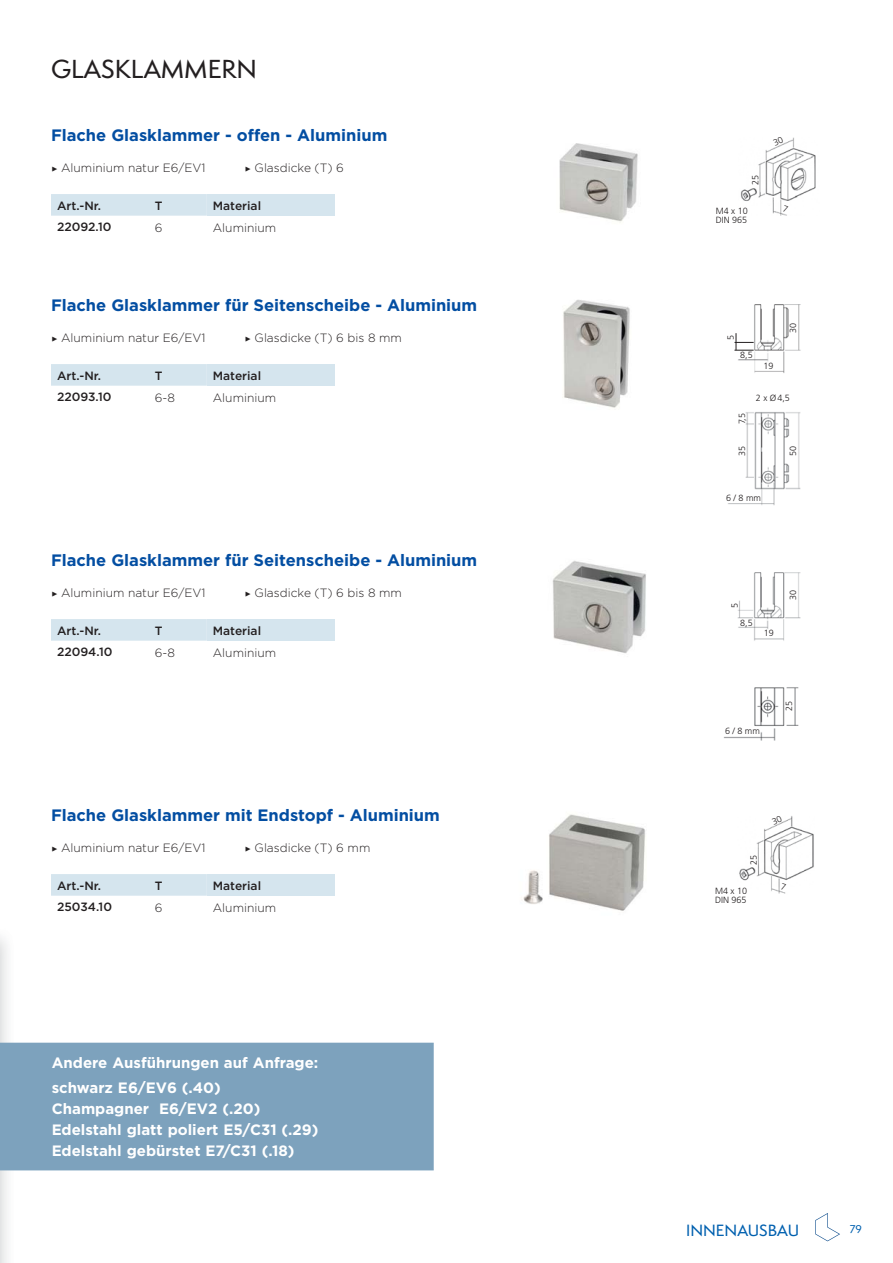
<style>
.page{position:relative;width:893px;height:1263px;background:#fff}
.page>*{position:absolute;margin:0;border:0;box-sizing:border-box;transform-origin:0 0}
.t1{font:500 24px "Semplicita Pro";color:#231f20}
.t2{font:700 16.5px "Gotham";color:#034ea2}
.t3{font:700 15px/21px "Gotham";color:#fff}
.t4{font:500 15px "Semplicita Pro";color:#0060af}
.t5{font:300 12px "Gotham";color:#231f20}
.t6{font:500 12px "Gotham";color:#231f20}
.t7{font:500 10.5px "Semplicita Pro";color:#0060af}
.t8{font:300 9px/9px "Frutiger";color:#231f20}
.s1{font-family:"Modern Pictograms";font-weight:400}
</style>
<div class="page">
<svg style="left:815px;top:1213px;width:25px;height:28px"></svg>
<img style="left:0;top:951px;width:1px;height:312px">
<div style="left:51px;top:194px;width:156px;height:22px;background:#d5e5ee"></div>
<div style="left:207px;top:194px;width:127px;height:22px;background:#d5e5ee"></div>
<div style="left:51px;top:364px;width:156px;height:22px;background:#d5e5ee"></div>
<div style="left:207px;top:364px;width:127px;height:22px;background:#d5e5ee"></div>
<div style="left:51px;top:619px;width:156px;height:22px;background:#d5e5ee"></div>
<div style="left:207px;top:619px;width:127px;height:22px;background:#d5e5ee"></div>
<div style="left:51px;top:874px;width:156px;height:22px;background:#d5e5ee"></div>
<div style="left:207px;top:874px;width:127px;height:22px;background:#d5e5ee"></div>
<div style="left:0;top:1043px;width:433px;height:127px;background:#7da2bd"></div>
<img style="left:741px;top:137px;width:75px;height:79px">
<img style="left:728px;top:412px;width:73px;height:93px">
<img style="left:738px;top:304px;width:63px;height:69px">
<svg style="left:734px;top:333px;width:20px;height:18px"></svg>
<img style="left:723px;top:687px;width:76px;height:54px">
<img style="left:737px;top:572px;width:64px;height:69px">
<img style="left:739px;top:816px;width:75px;height:78px">
<img style="left:559px;top:143px;width:79px;height:80px">
<img style="left:563px;top:299px;width:67px;height:109px">
<img style="left:552px;top:560px;width:94px;height:94px">
<img style="left:549px;top:814px;width:97px;height:97px">
<img style="left:523px;top:870px;width:20px;height:34px">
<svg style="left:773px;top:137px;width:11px;height:9px"></svg>
<svg style="left:783px;top:205px;width:5px;height:7px"></svg>
<svg style="left:771px;top:816px;width:11px;height:9px"></svg>
<svg style="left:781px;top:883px;width:5px;height:7px"></svg>
<h1 class="t1" style="left:51px;top:56px;width:207px">GLASKLAMMERN</h1>
<h2 class="t2" style="left:51px;top:129px;width:338px">Flache Glasklammer - offen - Aluminium</h2>
<p class="t5" style="left:51px;top:163px;width:156px"><span class="s1">&gt;</span> Aluminium natur E6/EV1</p>
<p class="t5" style="left:244px;top:163px;width:101px"><span class="s1">&gt;</span> Glasdicke (T) 6</p>
<p class="t6" style="left:57px;top:201px;width:46px">Art.-Nr.</p>
<p class="t6" style="left:155px;top:201px;width:9px">T</p>
<p class="t6" style="left:213px;top:201px;width:50px">Material</p>
<p class="t6" style="left:57px;top:223px;width:56px">22092.10</p>
<p class="t5" style="left:155px;top:223px;width:9px">6</p>
<p class="t5" style="left:213px;top:223px;width:65px">Aluminium</p>
<h2 class="t2" style="left:51px;top:299px;width:428px">Flache Glasklammer für Seitenscheibe - Aluminium</h2>
<p class="t5" style="left:51px;top:333px;width:156px"><span class="s1">&gt;</span> Aluminium natur E6/EV1</p>
<p class="t5" style="left:244px;top:333px;width:159px"><span class="s1">&gt;</span> Glasdicke (T) 6 bis 8 mm</p>
<p class="t6" style="left:57px;top:371px;width:46px">Art.-Nr.</p>
<p class="t6" style="left:155px;top:371px;width:9px">T</p>
<p class="t6" style="left:213px;top:371px;width:50px">Material</p>
<p class="t6" style="left:57px;top:393px;width:56px">22093.10</p>
<p class="t5" style="left:155px;top:393px;width:22px">6-8</p>
<p class="t5" style="left:213px;top:393px;width:65px">Aluminium</p>
<h2 class="t2" style="left:51px;top:554px;width:428px">Flache Glasklammer für Seitenscheibe - Aluminium</h2>
<p class="t5" style="left:51px;top:588px;width:156px"><span class="s1">&gt;</span> Aluminium natur E6/EV1</p>
<p class="t5" style="left:244px;top:588px;width:159px"><span class="s1">&gt;</span> Glasdicke (T) 6 bis 8 mm</p>
<p class="t6" style="left:57px;top:626px;width:46px">Art.-Nr.</p>
<p class="t6" style="left:155px;top:626px;width:9px">T</p>
<p class="t6" style="left:213px;top:626px;width:50px">Material</p>
<p class="t6" style="left:57px;top:648px;width:57px">22094.10</p>
<p class="t5" style="left:155px;top:648px;width:22px">6-8</p>
<p class="t5" style="left:213px;top:648px;width:65px">Aluminium</p>
<h2 class="t2" style="left:51px;top:809px;width:390px">Flache Glasklammer mit Endstopf - Aluminium</h2>
<p class="t5" style="left:51px;top:843px;width:156px"><span class="s1">&gt;</span> Aluminium natur E6/EV1</p>
<p class="t5" style="left:244px;top:843px;width:127px"><span class="s1">&gt;</span> Glasdicke (T) 6 mm</p>
<p class="t6" style="left:57px;top:881px;width:46px">Art.-Nr.</p>
<p class="t6" style="left:155px;top:881px;width:9px">T</p>
<p class="t6" style="left:213px;top:881px;width:50px">Material</p>
<p class="t6" style="left:57px;top:903px;width:57px">25034.10</p>
<p class="t5" style="left:155px;top:903px;width:9px">6</p>
<p class="t5" style="left:213px;top:903px;width:65px">Aluminium</p>
<p class="t3" style="left:52px;top:1051px;width:268px;line-height:25.2px">Andere Ausführungen auf Anfrage: schwarz E6/EV6 (.40)</p>
<p class="t3" style="left:52px;top:1099px;width:268px">Champagner E6/EV2 (.20)<br>Edelstahl glatt poliert E5/C31 (.29)<br>Edelstahl gebürstet E7/C31 (.18)</p>
<p class="t8" style="left:752px;top:185px;width:11px;rotate:-90deg">25</p>
<p class="t8" style="left:716px;top:207px;width:33px">M4 x 10<br>DIN 965</p>
<p class="t8" style="left:727px;top:340px;width:7px;rotate:-90deg">5</p>
<p class="t8" style="left:740px;top:351px;width:14px">8,5</p>
<p class="t8" style="left:763px;top:363px;width:11px">19</p>
<p class="t8" style="left:789px;top:333px;width:11px;rotate:-90deg">30</p>
<p class="t8" style="left:738px;top:424px;width:12px;rotate:-90deg">7,5</p>
<p class="t8" style="left:756px;top:394px;width:35px">2 x Ø4,5</p>
<p class="t8" style="left:738px;top:456px;width:11px;rotate:-90deg">35</p>
<p class="t8" style="left:789px;top:456px;width:11px;rotate:-90deg">50</p>
<p class="t8" style="left:726px;top:494px;width:36px">6/8mm</p>
<p class="t8" style="left:731px;top:608px;width:7px;rotate:-90deg">5</p>
<p class="t8" style="left:740px;top:619px;width:14px">8,5</p>
<p class="t8" style="left:764px;top:630px;width:11px">19</p>
<p class="t8" style="left:789px;top:600px;width:11px;rotate:-90deg">30</p>
<p class="t8" style="left:725px;top:727px;width:36px">6/8mm</p>
<p class="t8" style="left:785px;top:711px;width:11px;rotate:-90deg">25</p>
<p class="t8" style="left:750px;top:865px;width:11px;rotate:-90deg">25</p>
<p class="t8" style="left:715px;top:887px;width:33px">M4 x 10<br>DIN 965</p>
<p class="t4" style="left:686px;top:1222px;width:115px">INNENAUSBAU</p>
<p class="t7" style="left:850px;top:1223px;width:14px">79</p>
</div>
